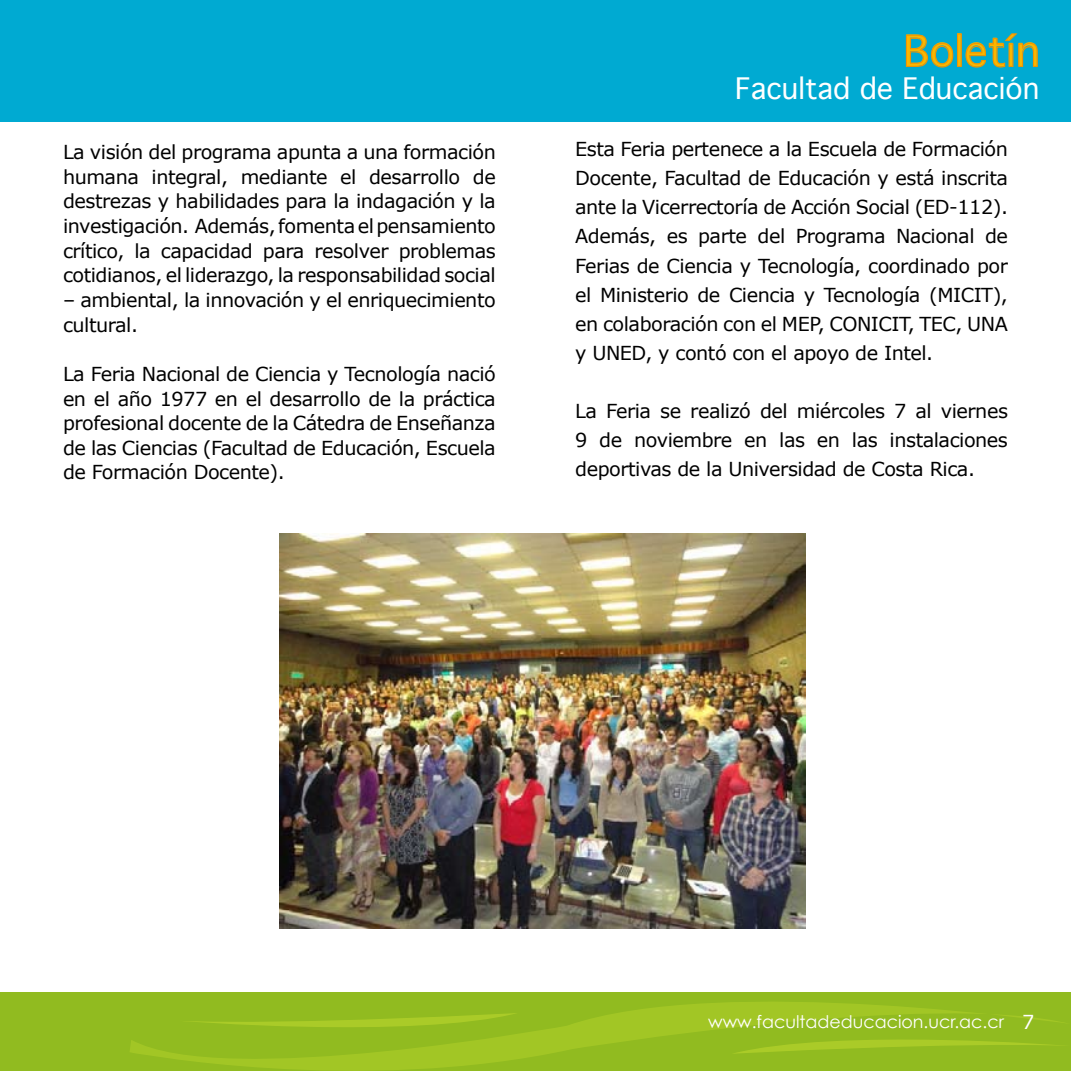
<style>
.page{position:relative;width:1071px;height:1071px;background:#fff}
.page>*{position:absolute;margin:0;border:0;box-sizing:border-box;transform-origin:0 0}
.t1{font:41.12px "Geneva";color:#fab700}
.t2{font:28.35px "Geneva";color:#fff}
.t3{font:19.25px/24.7px "Verdana";letter-spacing:-.025em;color:#000;text-align:justify}
.t4{font:19.25px "Verdana";color:#fff}
.t5{font:17.5px "Century Gothic";color:#fff}
</style>
<div class="page">
<div style="left:0;top:0;width:1071px;height:121px;background:#00aad2"></div>
<div style="left:0;top:993px;width:1071px;height:78px;background:#91bb20"></div>
<svg style="left:130px;top:1002px;width:933px;height:69px"></svg>
<svg style="left:732px;top:1040px;width:331px;height:14px"></svg>
<svg style="left:178px;top:1013px;width:340px;height:14px"></svg>
<svg style="left:905px;top:34px;width:49px;height:34px"></svg>
<div style="left:957px;top:33px;width:5px;height:34px;border:1px solid #f29400"></div>
<svg style="left:965px;top:33px;width:73px;height:35px"></svg>
<img style="left:280px;top:533px;width:526px;height:395px">
<p class="t3" style="left:63px;top:139px;width:434px">La visión del programa apunta a una formación humana integral, mediante el desarrollo de destrezas y habilidades para la indagación y la investigación. Además, fomenta el pensamiento crítico, la capacidad para resolver problemas cotidianos, el liderazgo, la responsabilidad social</p>
<p class="t3" style="left:63px;top:287px;width:434px">– ambiental, la innovación y el enriquecimiento cultural.</p>
<p class="t3" style="left:63px;top:361px;width:434px">La Feria Nacional de Ciencia y Tecnología nació en el año 1977 en el desarrollo de la práctica profesional docente de la Cátedra de Enseñanza de las Ciencias (Facultad de Educación, Escuela de Formación Docente).</p>
<h1 class="t1" style="left:904px;top:25px;width:138px">Boletín</h1>
<h2 class="t2" style="left:735px;top:70px;width:306px">Facultad de Educación</h2>
<p class="t3" style="left:575px;top:134px;width:434px;line-height:29.1px">Esta Feria pertenece a la Escuela de Formación Docente, Facultad de Educación y está inscrita ante la Vicerrectoría de Acción Social (ED-112).<br>Además, es parte del Programa Nacional de Ferias de Ciencia y Tecnología, coordinado por el Ministerio de Ciencia y Tecnología (MICIT), en colaboración con el MEP, CONICIT, TEC, UNA y UNED, y contó con el apoyo de Intel.</p>
<p class="t3" style="left:575px;top:395px;width:434px;line-height:29.1px">La Feria se realizó del miércoles 7 al viernes 9 de noviembre en las en las instalaciones deportivas de la Universidad de Costa Rica.</p>
<p class="t5" style="left:708px;top:1011px;width:297px">www.facultadeducacion.ucr.ac.cr</p>
<p class="t4" style="left:1022px;top:1010px;width:14px">7</p>
</div>
